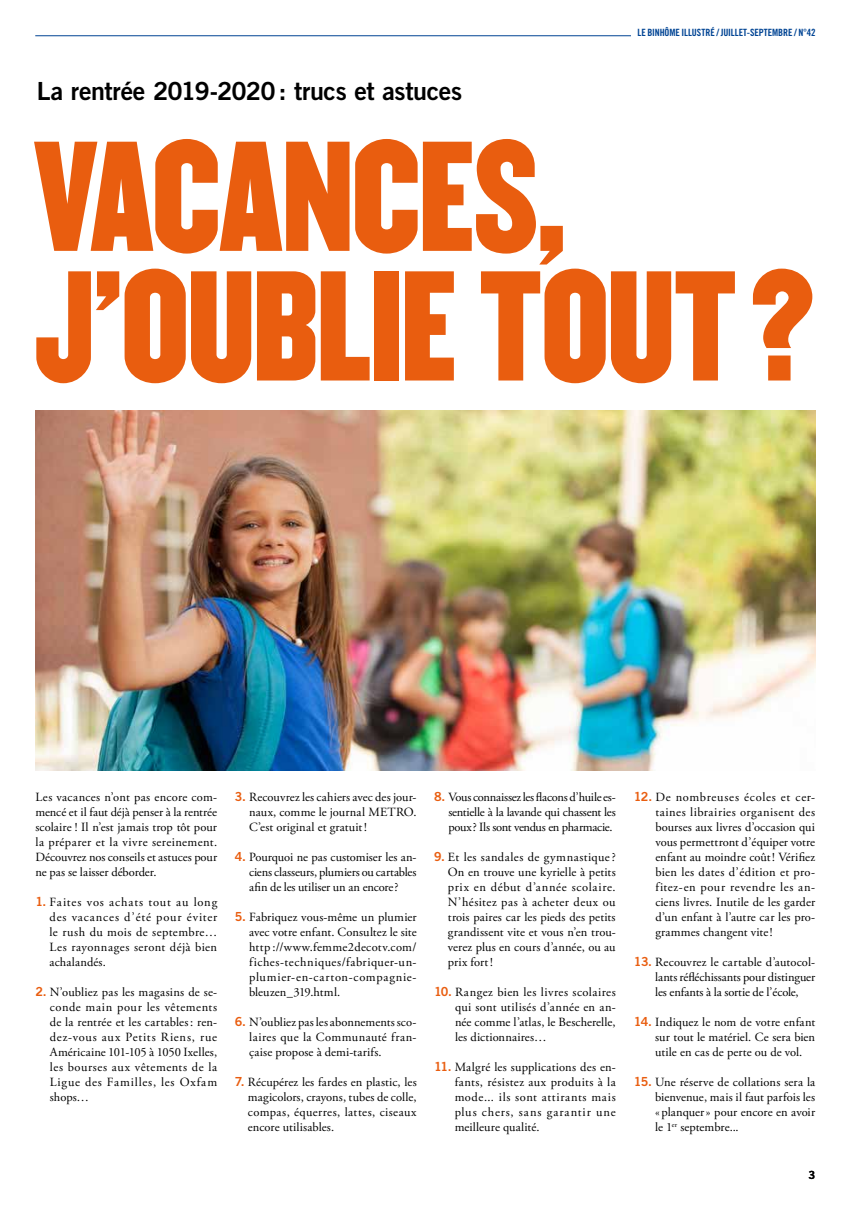
<style>
.page{position:relative;width:851px;height:1205px;background:#fff}
.page>*{position:absolute;margin:0;border:0;box-sizing:border-box;transform-origin:0 0}
.t1{font:136.5px/129.6px "Champion HTF Middleweight";letter-spacing:-.015em;color:#e95d0f;scale:.85 1}
.t2{font:25px "Trade Gothic Bold Two";letter-spacing:-.015em;color:#000}
.t3{font:12.5px/15px "Adobe Garamond Pro";letter-spacing:.01em;color:#000;text-align:justify}
.t4{font:11.25px "Trade Gothic LT Std Bd 2";color:#000}
.t5{font:10px "Trade Gothic LT Std Bd Cn 20";letter-spacing:-.005em;color:#004494}
.s1{font-family:"Trade Gothic Bold Two";color:#e95d0f}
</style>
<div class="page">
<img style="left:35px;top:410px;width:780px;height:360px">
<hr style="left:35px;top:35px;width:596px;height:1px;background:#004494">
<h2 class="t2" style="left:37px;top:76px;width:427px">La rentrée 2019-2020: trucs et astuces</h2>
<p class="t5" style="left:637px;top:26px;width:179px">LE BINHÔME ILLUSTRÉ / JUILLET-SEPTEMBRE / N°42</p>
<h1 class="t1" style="left:34px;top:141px;width:919px">VACANCES,<br>J’OUBLIE TOUT?</h1>
<p class="t3" style="left:35px;top:789px;width:183px">Les vacances n’ont pas encore com&shy;mencé et il faut déjà penser à la rentrée scolaire ! Il n’est jamais trop tôt pour la préparer et la vivre sereinement.<br>Découvrez nos conseils et astuces pour ne pas se laisser déborder.</p>
<p class="t3" style="left:50px;top:894px;width:169px;text-indent:-14px"><span class="s1">1.</span> Faites vos achats tout au long des vacances d’été pour éviter le rush du mois de septembre… Les rayonnages seront déjà bien achalandés.</p>
<p class="t3" style="left:50px;top:984px;width:169px;text-indent:-14px"><span class="s1">2.</span> N’oubliez pas les magasins de se&shy;conde main pour les vêtements de la rentrée et les cartables: ren&shy;dez-vous aux Petits Riens, rue Américaine 101-105 à 1050 Ixelles, les bourses aux vêtements de la Ligue des Familles, les Oxfam shops…</p>
<p class="t3" style="left:249px;top:789px;width:169px;text-indent:-14px"><span class="s1">3.</span> Recouvrez les cahiers avec des jour&shy;naux, comme le journal METRO.<br>C’est original et gratuit!</p>
<p class="t3" style="left:249px;top:849px;width:169px;text-indent:-14px"><span class="s1">4.</span> Pourquoi ne pas customiser les an&shy;ciens classeurs, plumiers ou cartables afin de les utiliser un an encore?</p>
<p class="t3" style="left:249px;top:909px;width:169px;text-indent:-14px"><span class="s1">5.</span> Fabriquez vous-même un plumier avec votre enfant. Consultez le site http ://www.femme2decotv.com/ fiches-techniques/fabriquer-un&shy;plumier-en-carton-compagnie&shy;bleuzen_319.html.</p>
<p class="t3" style="left:249px;top:1014px;width:169px;text-indent:-14px"><span class="s1">6.</span> N’oubliez pas les abonnements sco&shy;laires que la Communauté fran&shy;çaise propose à demi-tarifs.</p>
<p class="t3" style="left:248px;top:1074px;width:170px;text-indent:-13px"><span class="s1">7.</span> Récupérez les fardes en plastic, les magicolors, crayons, tubes de colle, compas, équerres, lattes, ciseaux encore utilisables.</p>
<p class="t3" style="left:448px;top:789px;width:169px;text-indent:-14px"><span class="s1">8.</span> Vous connaissez les flacons d’huile es&shy;sentielle à la lavande qui chassent les poux? Ils sont vendus en pharmacie.</p>
<p class="t3" style="left:448px;top:849px;width:169px;text-indent:-14px"><span class="s1">9.</span> Et les sandales de gymnastique?<br>On en trouve une kyrielle à petits prix en début d’année scolaire.<br>N’hésitez pas à acheter deux ou trois paires car les pieds des petits grandissent vite et vous n’en trou&shy;verez plus en cours d’année, ou au prix fort!</p>
<p class="t3" style="left:455px;top:984px;width:162px;text-indent:-21px"><span class="s1">10.</span> Rangez bien les livres scolaires qui sont utilisés d’année en an&shy;née comme l’atlas, le Bescherelle, les dictionnaires…</p>
<p class="t3" style="left:454px;top:1059px;width:163px;text-indent:-21px"><span class="s1">11.</span> Malgré les supplications des en&shy;fants, résistez aux produits à la mode... ils sont attirants mais plus chers, sans garantir une meilleure qualité.</p>
<p class="t3" style="left:655px;top:789px;width:161px;text-indent:-22px"><span class="s1">12.</span> De nombreuses écoles et cer&shy;taines librairies organisent des bourses aux livres d’occasion qui vous permettront d’équiper votre enfant au moindre coût! Vérifiez bien les dates d’édition et pro&shy;fitez-en pour revendre les an&shy;ciens livres. Inutile de les garder d’un enfant à l’autre car les pro&shy;grammes changent vite!</p>
<p class="t3" style="left:655px;top:954px;width:161px;text-indent:-21px"><span class="s1">13.</span> Recouvrez le cartable d’autocol&shy;lants réfléchissants pour distinguer les enfants à la sortie de l’école,</p>
<p class="t3" style="left:655px;top:1014px;width:162px;text-indent:-21px"><span class="s1">14.</span> Indiquez le nom de votre enfant sur tout le matériel. Ce sera bien utile en cas de perte ou de vol.</p>
<p class="t3" style="left:655px;top:1074px;width:162px;text-indent:-21px"><span class="s1">15.</span> Une réserve de collations sera la bienvenue, mais il faut parfois les «planquer» pour encore en avoir le 1<sup>er</sup> septembre...</p>
<p class="t4" style="left:808px;top:1168px;width:8px">3</p>
</div>
